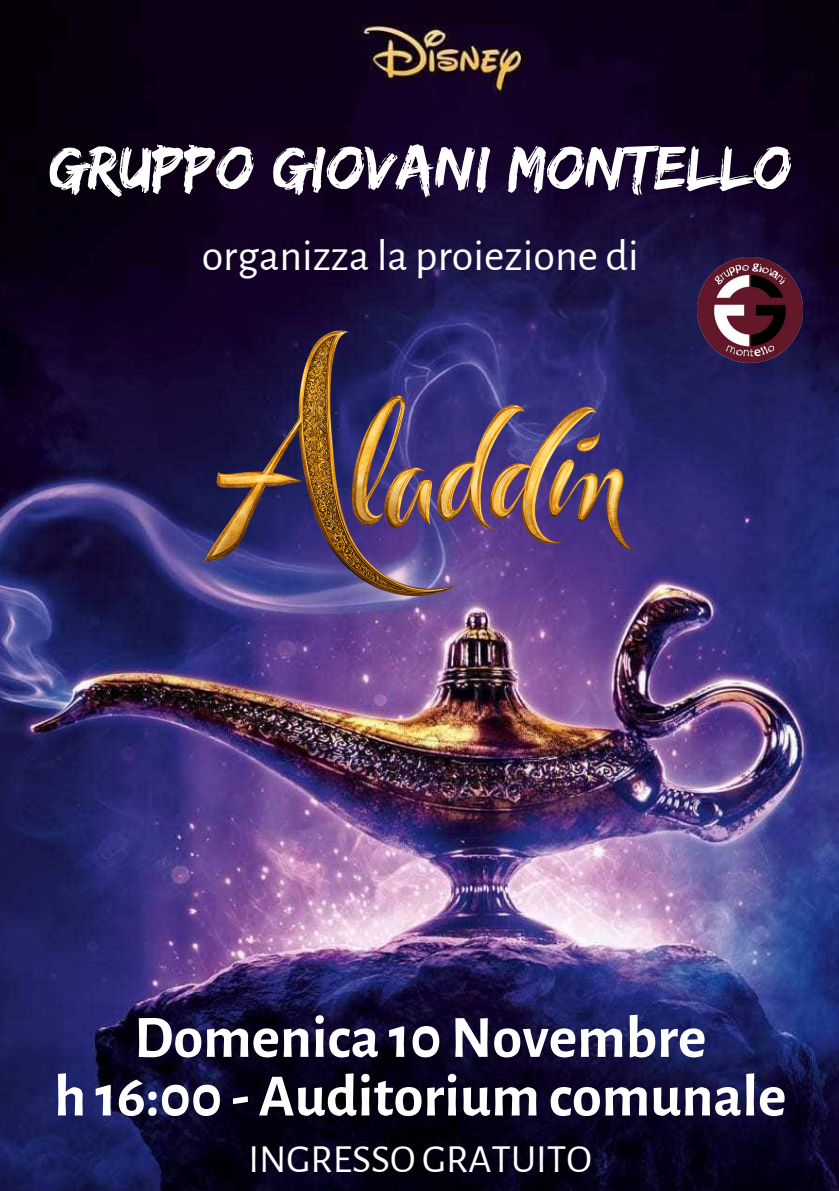
<style>
.page{position:relative;width:839px;height:1191px;background:#fff}
.page>*{position:absolute;margin:0;border:0;box-sizing:border-box;transform-origin:0 0}
.t1{font:64px "Edo";color:#fff}
.t2{font:700 60px/58.6px "Alegreya Sans";color:#fff;text-align:center}
.t3{font:44px "Alegreya Sans";color:#fff}
.t4{font:40px "Alegreya Sans";color:#fff}
</style>
<div class="page">
<img style="left:0;top:0;width:838px;height:1191px">
<img style="left:202px;top:323px;width:436px;height:272px">
<img style="left:697px;top:257px;width:105px;height:105px">
<p class="t1" style="left:49px;top:130px;width:744px">GRUPPO GIOVANI MONTELLO</p>
<p class="t3" style="left:202px;top:230px;width:438px">organizza la proiezione di</p>
<p class="t2" style="left:54px;top:1010px;width:733px">Domenica 10Novembre<br>h 16:00 - Auditorium comunale</p>
<p class="t4" style="left:248px;top:1136px;width:345px">INGRESSO GRATUITO</p>
</div>
